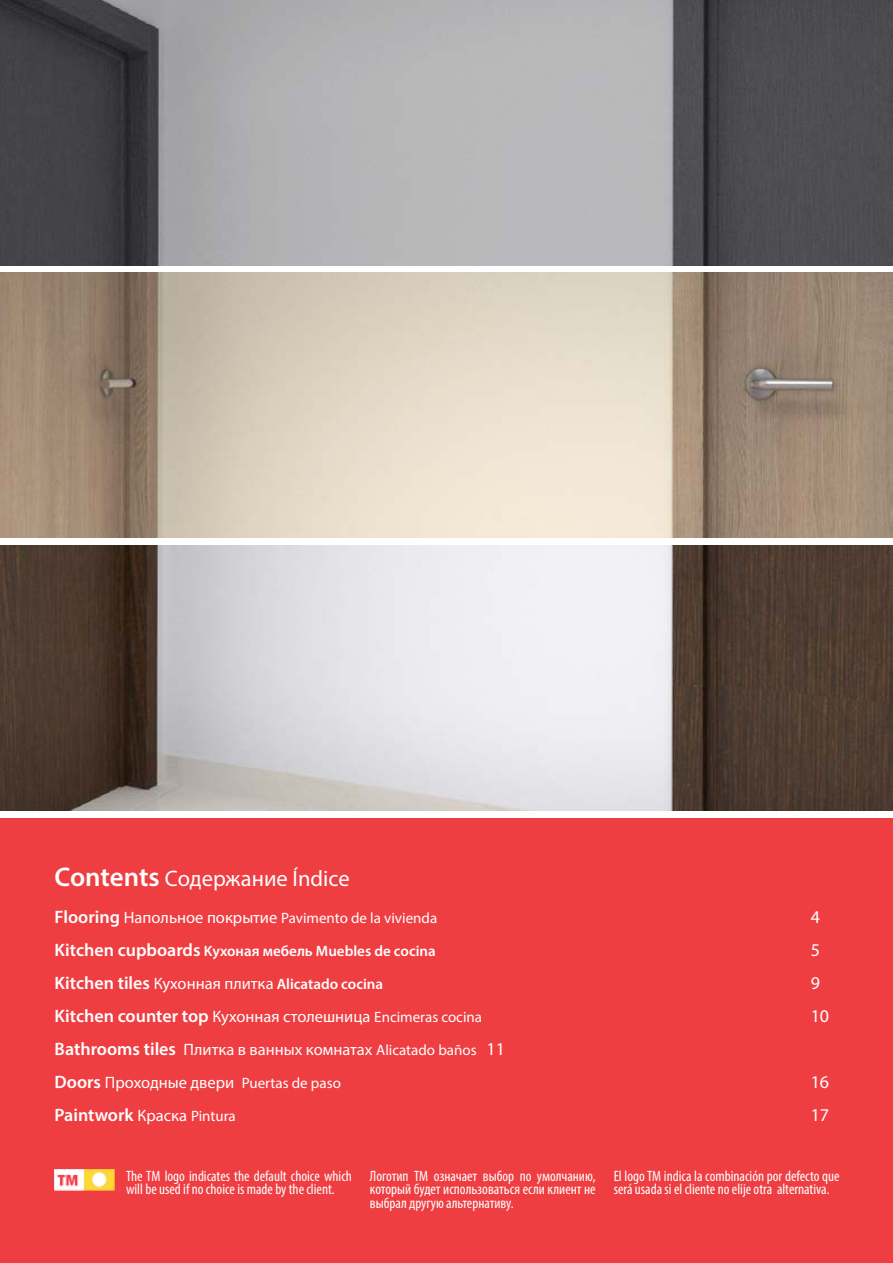
<style>
.page{position:relative;width:893px;height:1263px;background:#fff}
.page>*{position:absolute;margin:0;border:0;box-sizing:border-box;transform-origin:0 0}
.t1{font:22.5px "Myriad Pro";color:#fff}
.t2{font:600 18px "Myriad Pro";color:#fff}
.t3{font:18px "Myriad Pro";color:#fff}
.t4{font:16.5px/33px "Myriad Pro";color:#fff}
.t5{font:condensed 15px/13.5px "Myriad Pro";color:#fff}
.t6{font:600 15px "Myriad Pro";color:#fff}
.t7{font:15px "Myriad Pro";color:#fff}
.s1{font-weight:600;font-size:27px}
.s2{font-weight:600;font-size:18px}
.s3{font-size:16.5px}
.s4{font-size:18px}
.s5{font-weight:400;font-size:16.5px}
.s6{font-size:15px}
.s7{font-weight:400;font-size:15px}
</style>
<div class="page">
<div style="left:0;top:819px;width:893px;height:444px;background:#ef3e42"></div>
<img style="left:0;top:273px;width:893px;height:264px">
<img style="left:0;top:545px;width:893px;height:265px">
<img style="left:0;top:0;width:893px;height:265px">
<img style="left:54px;top:1169px;width:60px;height:21px">
<h1 class="t1" style="left:55px;top:864px;width:297px"><span class="s1">Contents</span> Cодержание Índice</h1>
<p class="t7" style="left:55px;top:909px;width:384px"><span class="s2">Flooring</span> <span class="s3">Напольное покрытие</span> Pavimento de la vivienda</p>
<p class="t3" style="left:811px;top:906px;width:11px">4</p>
<p class="t6" style="left:55px;top:941px;width:383px"><span class="s4">Kitchen cupboards</span> Kухоная мебель Muebles de cocina</p>
<p class="t3" style="left:811px;top:939px;width:11px">5</p>
<p class="t6" style="left:55px;top:974px;width:330px"><span class="s4">Kitchen tiles</span> <span class="s5">Кухонная плитка</span> Alicatado cocina</p>
<p class="t3" style="left:811px;top:972px;width:11px">9</p>
<p class="t4" style="left:55px;top:1000px;width:429px"><span class="s2">Kitchen counter top</span> Кухонная столешница <span class="s6">Encimeras cocina</span></p>
<p class="t3" style="left:811px;top:1005px;width:20px">10</p>
<p class="t4" style="left:55px;top:1033px;width:452px"><span class="s2">Bathrooms tiles</span> Плитка в ванных комнатах <span class="s6">Alicatado baños</span> <span class="s4">11<br></span><span class="s2">Doors</span> Проходные двери <span class="s6">Puertas de paso</span></p>
<p class="t3" style="left:811px;top:1071px;width:20px">16</p>
<p class="t2" style="left:55px;top:1104px;width:183px">Paintwork <span class="s5">Краска</span> <span class="s7">Pintura</span></p>
<p class="t3" style="left:811px;top:1104px;width:20px">17</p>
<p class="t5" style="left:126px;top:1169px;width:227px">The TM logo indicates the default choice which will be used if no choice is made by the client.</p>
<p class="t5" style="left:370px;top:1169px;width:227px;text-align:justify">Логотип ТМ означает выбор по умолчанию, который будет использоваться если клиент не выбрал другую альтернативу.</p>
<p class="t5" style="left:614px;top:1169px;width:227px">El logo TM indica la combinación por defecto que será usada si el cliente no elije otra alternativa.</p>
</div>
